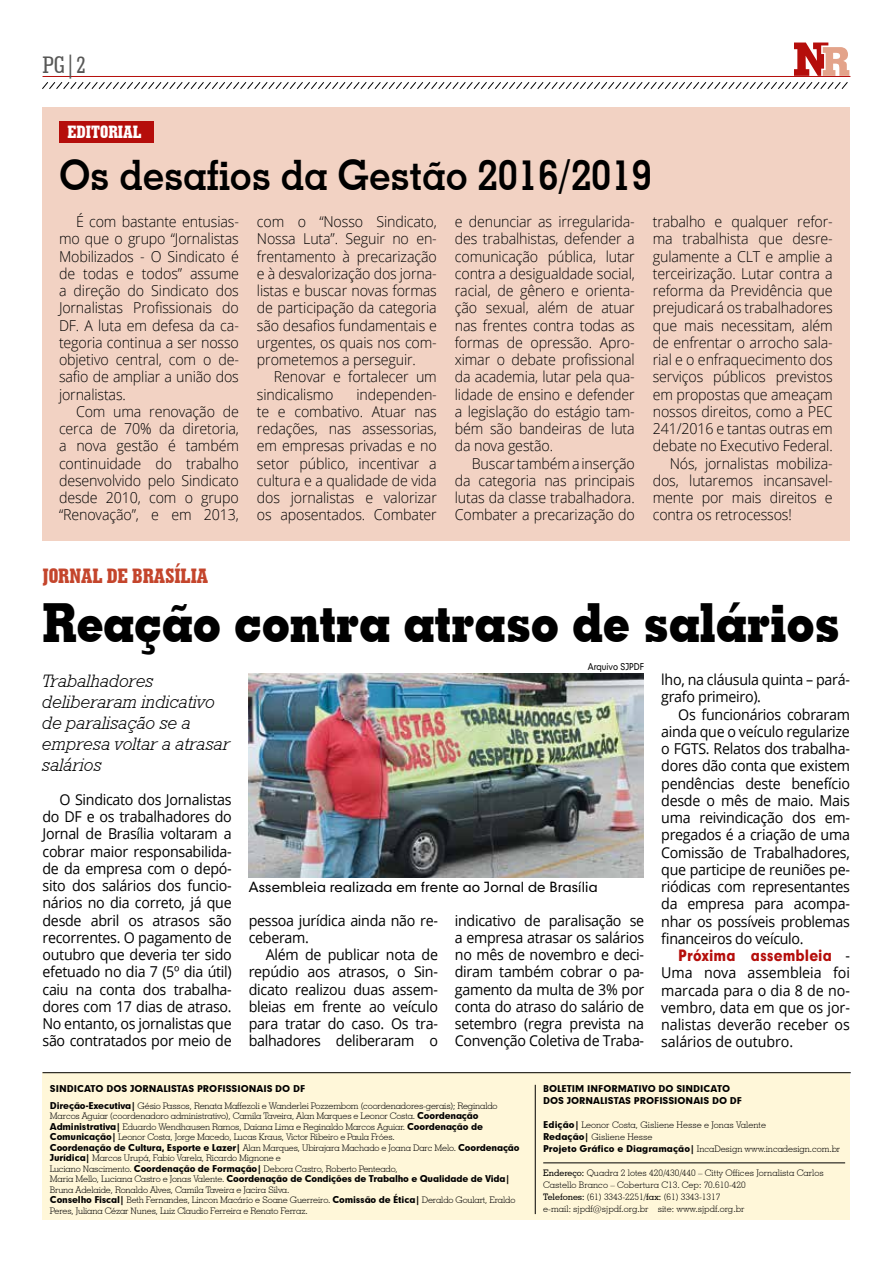
<style>
.page{position:relative;width:893px;height:1263px;background:#fff}
.page>*{position:absolute;margin:0;border:0;box-sizing:border-box;transform-origin:0 0}
.t1{font:700 54px "Geometric Slab 703 BT Xtra";color:#000;scale:.9 1}
.t2{font:700 42px "Geometric Slab 703 BT";color:#000;scale:.9 1}
.t3{font:500 condensed 24px "Geometric Slab 703 BT";color:#575756}
.t4{font:21px "Geometric Slab 703 BT Xtra Bold Cond";color:#c4452c}
.t5{font:18px/21px "Geometric Slab 712 BT Light Italic A";color:#000}
.t6{font:18px "Geometric Slab 703 BT Xtra Bold Cond";color:#fff}
.t7{font:300 15px/17.2px "Open Sans";letter-spacing:-.01em;color:#000;text-align:justify;scale:.95 1}
.t8{font:15px/17.2px "Open Sans";letter-spacing:-.02em;color:#000;text-align:justify;scale:.95 1}
.t9{font:900 15px "Geometrix";letter-spacing:.005em;color:#b50e0b;scale:.9 1}
.t10{font:13.5px "Geometrix";letter-spacing:.005em;color:#000}
.t11{font:300 9px/10.5px "Geometric Slab 703 BT";letter-spacing:-.02em;color:#000}
.t12{font:300 9px/12px "Geometric Slab 703 BT";color:#000}
.t13{font:9px "Geometric 706 BT Black B";letter-spacing:-.02em;color:#000}
.t14{font:9px/12px "Geometric 706 BT Black B";color:#000}
.t15{font:9px "Geometrix";color:#000;scale:.9 1}
.s1{font-family:"Open Sans";font-weight:400;color:#000}
.s2{font-family:"Geometric 706 BT Black B";font-weight:400}
.s3{font-family:"Geometric Slab 703 BT";font-weight:300}
.s4{font-weight:500}
</style>
<div class="page">
<div style="left:42px;top:107px;width:808px;height:433px;background:#f2d2c3"></div>
<div style="left:59px;top:122px;width:95px;height:21px;background:#b50e0b"></div>
<svg style="left:43px;top:43px;width:806px;height:46px"></svg>
<hr style="left:43px;top:76px;width:807px;height:1px;background:#b50e0b">
<div style="left:43px;top:1072px;width:807px;height:148px;background:#fff7d9"></div>
<hr style="left:535px;top:1085px;width:1px;height:129px;background:#000">
<hr style="left:543px;top:1162px;width:302px;height:1px;background:#000">
<hr style="left:43px;top:1072px;width:807px;height:1px;background:#000">
<img style="left:249px;top:673px;width:395px;height:205px">
<h3 class="t3" style="left:43px;top:50px;width:45px">PG|2</h3>
<p class="t6" style="left:68px;top:121px;width:76px">EDITORIAL</p>
<h2 class="t2" style="left:60px;top:149px;width:660px">Os desafios da Gestão 2016/2019</h2>
<p class="t7" style="left:59px;top:213px;width:191px;text-indent:17px">É com bastante entusias&shy;mo que o grupo “Jornalistas Mobilizados - O Sindicato é de todas e todos” assume a direção do Sindicato dos Jornalistas Profissionais do DF. A luta em defesa da ca&shy;tegoria continua a ser nosso objetivo central, com o de&shy;safio de ampliar a união dos jornalistas.</p>
<p class="t7" style="left:59px;top:402px;width:191px;text-indent:17px">Com uma renovação de cerca de 70% da diretoria, a nova gestão é também continuidade do trabalho desenvolvido pelo Sindicato desde 2010, com o grupo “Renovação”, e em 2013,</p>
<p class="t7" style="left:653px;top:213px;width:191px">trabalho e qualquer refor-</p>
<p class="t7" style="left:653px;top:230px;width:191px">ma trabalhista que desre-</p>
<p class="t7" style="left:653px;top:247px;width:191px">gulamente a CLT e amplie a</p>
<p class="t7" style="left:653px;top:264px;width:191px">terceirização. Lutar contra a</p>
<p class="t7" style="left:653px;top:282px;width:191px">reforma da Previdência que</p>
<p class="t7" style="left:653px;top:299px;width:191px">prejudicará os trabalhadores</p>
<p class="t7" style="left:653px;top:316px;width:191px">que mais necessitam, além</p>
<p class="t7" style="left:653px;top:333px;width:191px">de enfrentar o arrocho sala-</p>
<p class="t7" style="left:653px;top:351px;width:191px">rial e o enfraquecimento dos</p>
<p class="t7" style="left:653px;top:368px;width:191px">serviços públicos previstos</p>
<p class="t7" style="left:653px;top:385px;width:191px">em propostas que ameaçam</p>
<p class="t7" style="left:653px;top:402px;width:191px">nossos direitos, como a PEC</p>
<p class="t7" style="left:653px;top:420px;width:191px">241/2016 e tantas outras em</p>
<p class="t7" style="left:653px;top:437px;width:191px">debate no Executivo Federal.</p>
<p class="t7" style="left:670px;top:454px;width:173px">Nós, jornalistas mobiliza-</p>
<p class="t7" style="left:653px;top:471px;width:191px">dos, lutaremos incansavel-</p>
<p class="t7" style="left:653px;top:489px;width:191px">mente por mais direitos e</p>
<p class="t7" style="left:653px;top:506px;width:148px">contra os retrocessos!</p>
<p class="t7" style="left:455px;top:213px;width:191px">e denunciar as irregularida&shy;des trabalhistas, defender a comunicação pública, lutar contra a desigualdade social, racial, de gênero e orienta&shy;ção sexual, além de atuar nas frentes contra todas as formas de opressão. Apro&shy;ximar o debate profissional da academia, lutar pela qua&shy;lidade de ensino e defender a legislação do estágio tam&shy;bém são bandeiras de luta da nova gestão.</p>
<p class="t7" style="left:455px;top:454px;width:191px;text-indent:17px">Buscar também a inserção da categoria nas principais lutas da classe trabalhadora.<br>Combater a precarização do</p>
<p class="t7" style="left:257px;top:213px;width:191px">com o “Nosso Sindicato, Nossa Luta”. Seguir no en&shy;frentamento à precarização e à desvalorização dos jorna&shy;listas e buscar novas formas de participação da categoria são desafios fundamentais e urgentes, os quais nos com&shy;prometemos a perseguir.</p>
<p class="t7" style="left:257px;top:368px;width:191px;text-indent:17px">Renovar e fortalecer um sindicalismo</p>
<p class="t7" style="left:257px;top:385px;width:191px;text-indent:99px">independen&shy;te e combativo. Atuar nas redações, nas assessorias, em empresas privadas e no setor público, incentivar a cultura e a qualidade de vida dos jornalistas e valorizar os aposentados. Combater</p>
<h3 class="t4" style="left:43px;top:563px;width:167px">JORNAL DE BRASÍLIA</h3>
<h1 class="t1" style="left:43px;top:590px;width:888px">Reação contra atraso de salários</h1>
<p class="t5" style="left:43px;top:670px;width:189px">Trabalhadores deliberaram indicativo de paralisação se a empresa voltar a atrasar salários</p>
<p class="t8" style="left:43px;top:790px;width:201px;text-indent:17px">O Sindicato dos Jornalistas do DF e os trabalhadores do Jornal de Brasília voltaram a cobrar maior responsabilida&shy;de da empresa com o depó&shy;sito dos salários dos funcio&shy;nários no dia correto, já que desde abril os atrasos são recorrentes. O pagamento de outubro que deveria ter sido efetuado no dia 7 (5º dia útil) caiu na conta dos trabalha&shy;dores com 17 dias de atraso.<br>No entanto, os jornalistas que são contratados por meio de</p>
<p class="t15" style="left:588px;top:661px;width:64px">Arquivo SJPDF</p>
<p class="t10" style="left:249px;top:878px;width:350px">Assembleia realizada em frente ao Jornal de Brasília</p>
<p class="t8" style="left:249px;top:911px;width:201px">pessoa jurídica ainda não re&shy;ceberam.</p>
<p class="t8" style="left:249px;top:946px;width:201px;text-indent:17px">Além de publicar nota de repúdio aos atrasos, o Sin&shy;dicato realizou duas assem&shy;bleias em frente ao veículo para tratar do caso. Os tra&shy;balhadores deliberaram o</p>
<p class="t8" style="left:455px;top:911px;width:201px">indicativo de paralisação se a empresa atrasar os salários no mês de novembro e deci&shy;diram também cobrar o pa&shy;gamento da multa de 3% por conta do atraso do salário de setembro (regra prevista na Convenção Coletiva de Traba-</p>
<p class="t8" style="left:661px;top:670px;width:200px">lho, na cláusula quinta – pará&shy;grafo primeiro).</p>
<p class="t8" style="left:661px;top:705px;width:200px;text-indent:17px">Os funcionários cobraram ainda que o veículo regularize o FGTS. Relatos dos trabalha&shy;dores dão conta que existem pendências deste benefício desde o mês de maio. Mais uma reivindicação dos em&shy;pregados é a criação de uma Comissão de Trabalhadores, que participe de reuniões pe&shy;riódicas com representantes da empresa para acompa&shy;nhar os possíveis problemas financeiros do veículo.</p>
<p class="t9" style="left:678px;top:945px;width:192px">Próxima assembleia <span class="s1">-</span></p>
<p class="t8" style="left:661px;top:964px;width:200px">Uma nova assembleia foi marcada para o dia 8 de no&shy;vembro, data em que os jor&shy;nalistas deverão receber os salários de outubro.</p>
<p class="t14" style="left:50px;top:1082px;width:257px">SINDICATO DOS JORNALISTAS PROFISSIONAIS DO DF</p>
<p class="t11" style="left:50px;top:1100px;width:449px"><span class="s2">Direção-Executiva|</span> Gésio Passos, Renata Maffezoli e Wanderlei Pozzembom (coordenadores-gerais); Reginaldo Marcos Aguiar (coordenadoro administrativo), Camila Taveira, Alan Marques e Leonor Costa. <span class="s2">Coordenação Administrativa|</span> Eduardo Wendhausen Ramos, Daiana Lima e Reginaldo Marcos Aguiar. <span class="s2">Coordenação de Comunicação|</span> Leonor Costa, Jorge Macedo, Lucas Kraus, Victor Ribeiro e Paula Fróes.</p>
<p class="t13" style="left:50px;top:1141px;width:471px">Coordenação de Cultura, Esporte e Lazer| <span class="s3">Alan Marques, Ubirajara Machado e Joana Darc Melo.</span> Coordenação</p>
<p class="t11" style="left:50px;top:1152px;width:349px"><span class="s2">Jurídica|</span> Marcos Urupá, Fabio Varela, Ricardo Mignone e<br>Luciano Nascimento. <span class="s2">Coordenação de Formação|</span> Debora Castro, Roberto Penteado,</p>
<p class="t13" style="left:50px;top:1172px;width:462px"><span class="s3">Maria Mello, Luciana Castro e Jonas Valente.</span> Coordenação de Condições de Trabalho e Qualidade de Vida|</p>
<p class="t11" style="left:50px;top:1184px;width:467px">Bruna Adelaide, Ronaldo Alves, Camila Taveira e Jacira Silva.<br><span class="s2">Conselho Fiscal|</span> Beth Fernandes, Lincon Macário e Soane Guerreiro. <span class="s2">Comissão de Ética|</span> Deraldo Goulart, Eraldo<br>Peres, Juliana Cézar Nunes, Luiz Claudio Ferreira e Renato Ferraz.</p>
<p class="t14" style="left:543px;top:1082px;width:200px">BOLETIM INFORMATIVO DO SINDICATO<br>DOS JORNALISTAS PROFISSIONAIS DO DF</p>
<p class="t12" style="left:543px;top:1118px;width:299px"><span class="s2">Edição|</span> Leonor Costa, Gisliene Hesse e Jonas Valente<br><span class="s2">Redação|</span> Gisliene Hesse<br><span class="s2">Projeto Gráfico e Diagramação|</span> IncaDesign www.incadesign.com.br</p>
<p class="t12" style="left:543px;top:1166px;width:282px"><span class="s4">Endereço:</span> Quadra 2 lotes 420/430/440 – Citty Offices Jornalista Carlos Castello Branco – Cobertura C13. Cep: 70.610-420<br><span class="s4">Telefones:</span> (61) 3343-2251/<span class="s4">fax:</span> (61) 3343-1317<br>e-mail: sjpdf@sjpdf.org.br site: www.sjpdf.org.br</p>
</div>
